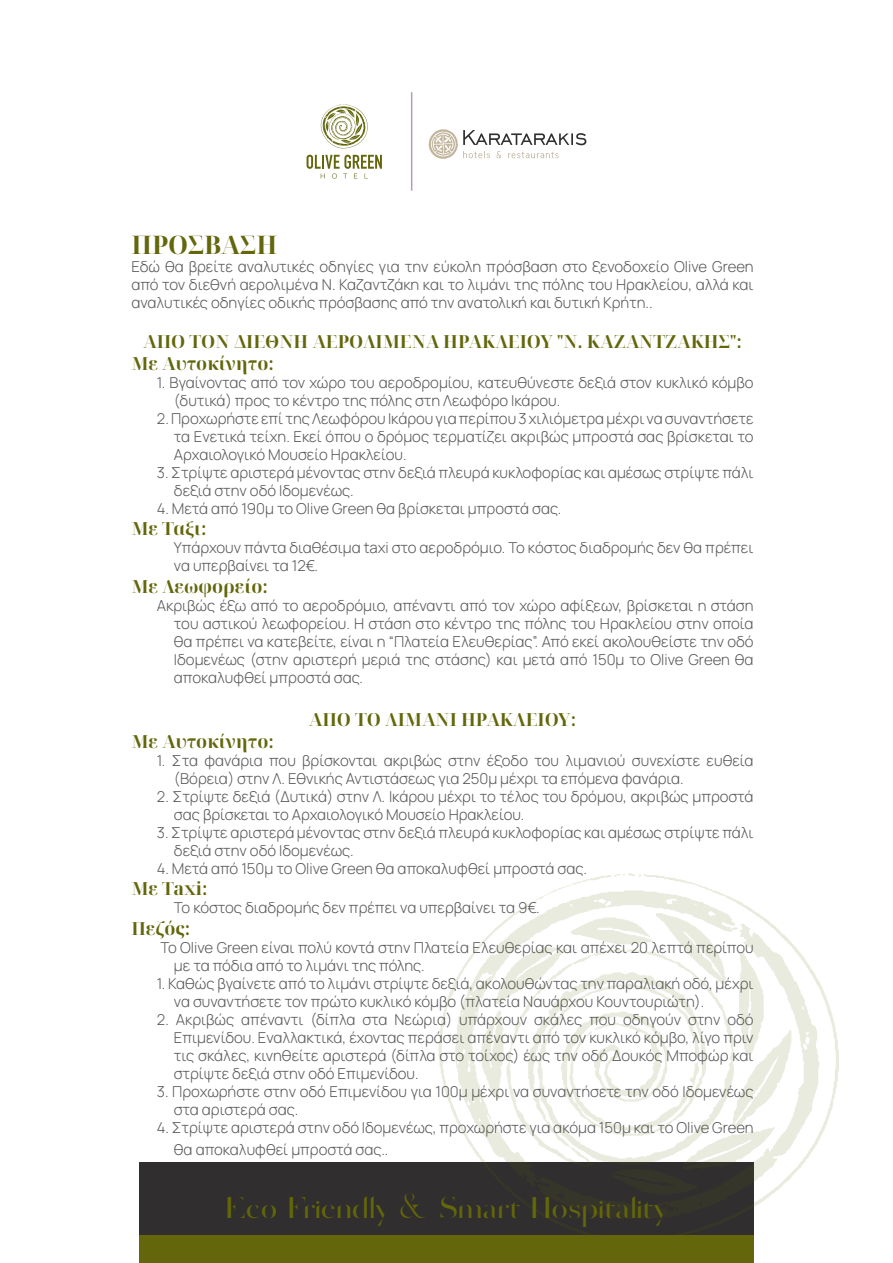
<style>
.page{position:relative;width:893px;height:1263px;background:#fff}
.page>*{position:absolute;margin:0;border:0;box-sizing:border-box;transform-origin:0 0}
.t1{font:30px "Sage";color:#63660a}
.t2{font:700 25.5px "Noto Serif Display";color:#63660a}
.t3{font:700 18px "Noto Serif Display";color:#63660a}
.t4{font:300 15px/18px "Manrope";color:#57585a}
</style>
<div class="page">
<div style="left:139px;top:1162px;width:615px;height:99px;background:#302e2e"></div>
<div style="left:139px;top:1236px;width:615px;height:27px;background:#63660a"></div>
<svg style="left:429px;top:129px;width:157px;height:30px"></svg>
<hr style="left:411px;top:92px;width:1px;height:99px;background:#b59dba">
<svg style="left:321px;top:104px;width:47px;height:45px"></svg>
<svg style="left:307px;top:155px;width:75px;height:24px"></svg>
<svg style="left:438px;top:895px;width:401px;height:341px"></svg>
<svg style="left:531px;top:873px;width:195px;height:30px"></svg>
<svg style="left:480px;top:913px;width:311px;height:281px"></svg>
<p class="t2" style="left:131px;top:228px;width:147px">ΠΡΟΣΒΑΣΗ</p>
<p class="t4" style="left:131px;top:257px;width:624px;text-align:justify">Εδώ θα βρείτε αναλυτικές οδηγίες για την εύκολη πρόσβαση στο ξενοδοχείο Olive Green από τον διεθνή αερολιμένα Ν. Καζαντζάκη και το λιμάνι της πόλης του Ηρακλείου, αλλά και αναλυτικές οδηγίες οδικής πρόσβασης από την ανατολική και δυτική Κρήτη..</p>
<p class="t3" style="left:143px;top:329px;width:600px">ΑΠΟ ΤΟΝ ΔΙΕΘΝΗ ΑΕΡΟΛΙΜΕΝΑ ΗΡΑΚΛΕΙΟΥ "Ν. ΚΑΖΑΝΤΖΑΚΗΣ":</p>
<p class="t3" style="left:131px;top:351px;width:144px">Με Αυτοκίνητο:</p>
<p class="t4" style="left:174px;top:373px;width:581px;text-indent:-17px">1. Βγαίνοντας από τον χώρο του αεροδρομίου, κατευθύνεστε δεξιά στον κυκλικό κόμβο (δυτικά) προς το κέντρο της πόλης στη Λεωφόρο Ικάρου.</p>
<p class="t4" style="left:174px;top:409px;width:581px;text-align:justify;text-indent:-17px">2. Προχωρήστε επί της Λεωφόρου Ικάρου για περίπου 3 χιλιόμετρα μέχρι να συναντήσετε τα Ενετικά τείχη. Εκεί όπου ο δρόμος τερματίζει ακριβώς μπροστά σας βρίσκεται το Αρχαιολογικό Μουσείο Ηρακλείου.</p>
<p class="t4" style="left:174px;top:463px;width:581px;text-indent:-17px">3. Στρίψτε αριστερά μένοντας στην δεξιά πλευρά κυκλοφορίας και αμέσως στρίψτε πάλι δεξιά στην οδό Ιδομενέως.</p>
<p class="t4" style="left:157px;top:499px;width:406px">4. Μετά από 190μ το Olive Green θα βρίσκεται μπροστά σας.</p>
<p class="t3" style="left:131px;top:516px;width:77px">Με Ταξι:</p>
<p class="t4" style="left:174px;top:538px;width:581px">Υπάρχουν πάντα διαθέσιμα taxi στο αεροδρόμιο. Το κόστος διαδρομής δεν θα πρέπει να υπερβαίνει τα 12€.</p>
<p class="t3" style="left:131px;top:574px;width:138px">Με Λεωφορείο:</p>
<p class="t4" style="left:174px;top:596px;width:581px;text-align:justify;text-indent:-17px">Ακριβώς έξω από το αεροδρόμιο, απέναντι από τον χώρο αφίξεων, βρίσκεται η στάση του αστικού λεωφορείου. Η στάση στο κέντρο της πόλης του Ηρακλείου στην οποία θα πρέπει να κατεβείτε, είναι η “Πλατεία Ελευθερίας”. Από εκεί ακολουθείστε την οδό Ιδομενέως (στην αριστερή μεριά της στάσης) και μετά από 150μ το Olive Green θα αποκαλυφθεί μπροστά σας.</p>
<p class="t3" style="left:309px;top:707px;width:269px">ΑΠΟ ΤΟ ΛΙΜΑΝΙ ΗΡΑΚΛΕΙΟΥ:</p>
<p class="t3" style="left:131px;top:729px;width:144px">Με Αυτοκίνητο:</p>
<p class="t4" style="left:174px;top:751px;width:581px;text-indent:-17px">1. Στα φανάρια που βρίσκονται ακριβώς στην έξοδο του λιμανιού συνεχίστε ευθεία (Βόρεια) στην Λ. Εθνικής Αντιστάσεως για 250μ μέχρι τα επόμενα φανάρια.</p>
<p class="t4" style="left:174px;top:787px;width:581px;text-indent:-17px">2. Στρίψτε δεξιά (Δυτικά) στην Λ. Ικάρου μέχρι το τέλος του δρόμου, ακριβώς μπροστά σας βρίσκεται το Αρχαιολογικό Μουσείο Ηρακλείου.</p>
<p class="t4" style="left:174px;top:823px;width:581px;text-indent:-17px">3. Στρίψτε αριστερά μένοντας στην δεξιά πλευρά κυκλοφορίας και αμέσως στρίψτε πάλι δεξιά στην οδό Ιδομενέως.</p>
<p class="t4" style="left:157px;top:859px;width:431px">4. Μετά από 150μ το Olive Green θα αποκαλυφθεί μπροστά σας.</p>
<p class="t3" style="left:131px;top:876px;width:78px">Με Taxi:</p>
<p class="t4" style="left:174px;top:898px;width:367px">Το κόστος διαδρομής δεν πρέπει να υπερβαίνει τα 9€.</p>
<p class="t3" style="left:131px;top:916px;width:60px">Πεζός:</p>
<p class="t4" style="left:174px;top:938px;width:581px;text-indent:-14px">Το Olive Green είναι πολύ κοντά στην Πλατεία Ελευθερίας και απέχει 20 λεπτά περίπου με τα πόδια από το λιμάνι της πόλης.</p>
<p class="t4" style="left:174px;top:974px;width:581px;text-indent:-17px">1. Καθώς βγαίνετε από το λιμάνι στρίψτε δεξιά, ακολουθώντας την παραλιακή οδό, μέχρι να συναντήσετε τον πρώτο κυκλικό κόμβο (πλατεία Ναυάρχου Κουντουριώτη).</p>
<p class="t4" style="left:174px;top:1010px;width:581px;text-align:justify;text-indent:-17px">2. Ακριβώς απέναντι (δίπλα στα Νεώρια) υπάρχουν σκάλες που οδηγούν στην οδό Επιμενίδου. Εναλλακτικά, έχοντας περάσει απέναντι από τον κυκλικό κόμβο, λίγο πριν τις σκάλες, κινηθείτε αριστερά (δίπλα στο τοίχος) έως την οδό Δουκός Μποφώρ και στρίψτε δεξιά στην οδό Επιμενίδου.</p>
<p class="t4" style="left:174px;top:1082px;width:581px;text-indent:-17px">3. Προχωρήστε στην οδό Επιμενίδου για 100μ μέχρι να συναντήσετε την οδό Ιδομενέως στα αριστερά σας.</p>
<p class="t4" style="left:174px;top:1116px;width:581px;line-height:21.6px;text-indent:-17px">4. Στρίψτε αριστερά στην οδό Ιδομενέως, προχωρήστε για ακόμα 150μ και το Olive Green θα αποκαλυφθεί μπροστά σας..</p>
<p class="t1" style="left:226px;top:1188px;width:443px">Eco Friendly &amp; Smart Hospitality</p>
</div>
